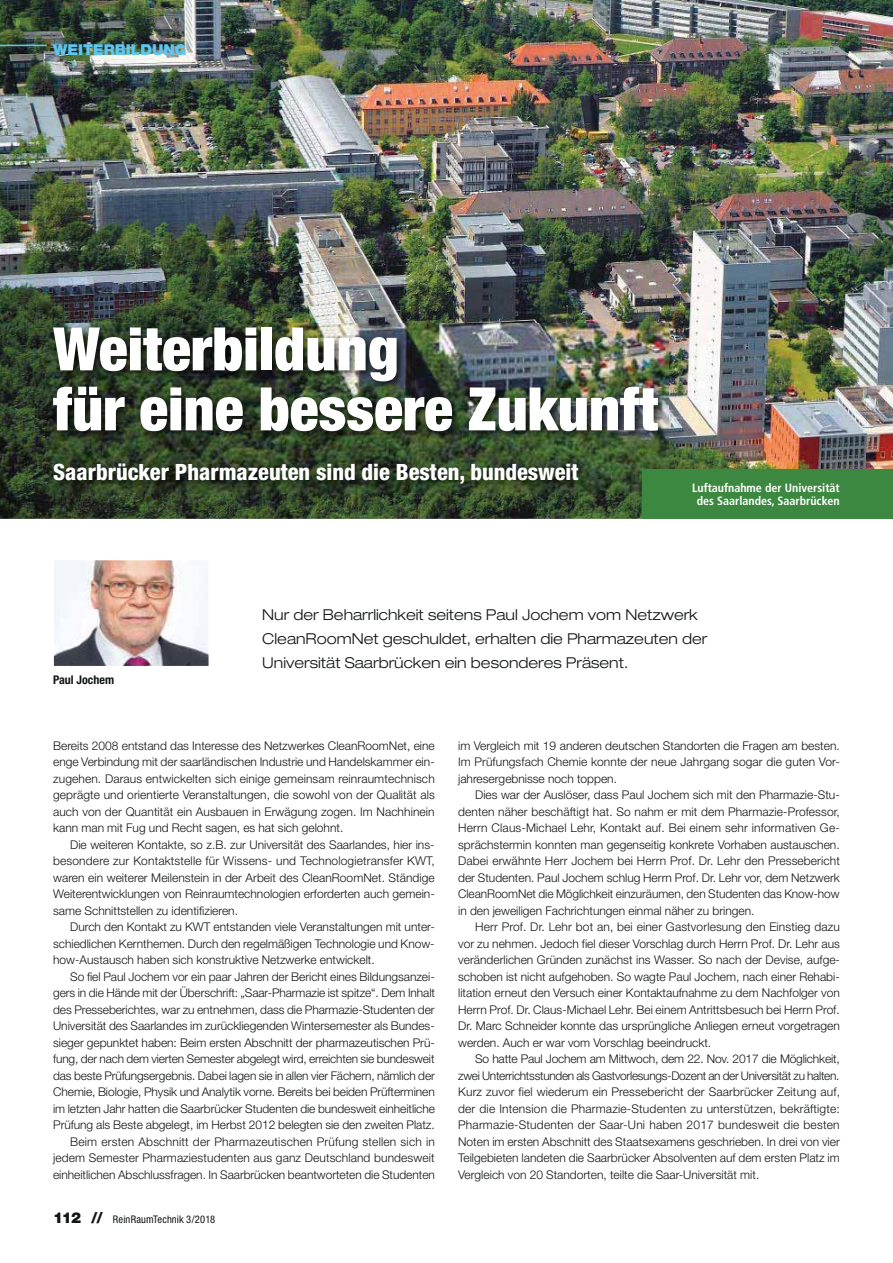
<style>
.page{position:relative;width:893px;height:1263px;background:#fff}
.page>*{position:absolute;margin:0;border:0;box-sizing:border-box;transform-origin:0 0}
.t1{font:900 condensed 60px/60px "Helvetica Neue LT Std";color:#fff}
.t2{font:800 condensed 22.5px "Helvetica Neue LT Std";color:#fff}
.t3{font:300 expanded 15px/24px "Helvetica Neue LT Std";color:#121515}
.t4{font:900 15px "Helvetica Neue LT Std";color:#5dc6f1}
.t5{font:300 12px/16.5px "Helvetica Neue LT Std";letter-spacing:-.005em;color:#121515;text-align:justify}
.t6{font:700 condensed 12px/13.5px "Frutiger LT Std";color:#fff;text-align:center}
.t7{font:700 condensed 12px "Helvetica Neue LT Std";color:#121515}
.t8{font:condensed 10.5px "Helvetica Neue LT Std";letter-spacing:.01em;color:#121515}
.s1{font-weight:900;font-stretch:normal;font-size:15px}
</style>
<div class="page">
<img style="left:0;top:0;width:893px;height:519px">
<img style="left:49px;top:324px;width:619px;height:169px">
<img style="left:55px;top:562px;width:152px;height:102px">
<div style="left:52px;top:559px;width:158px;height:108px;border:2px solid #fff"></div>
<div style="left:643px;top:469px;width:250px;height:50px;background:#3c8840"></div>
<hr style="left:0;top:45px;width:47px;height:1px;background:#5dc6f1">
<p class="t4" style="left:53px;top:45px;width:135px">WEITERBILDUNG</p>
<h1 class="t1" style="left:53px;top:326px;width:606px">Weiterbildung<br>für eine bessere Zukunft</h1>
<h2 class="t2" style="left:53px;top:464px;width:527px">Saarbrücker Pharmazeuten sind die Besten, bundesweit</h2>
<p class="t6" style="left:692px;top:482px;width:149px">Luftaufnahme der Universität des Saarlandes, Saarbrücken</p>
<p class="t7" style="left:53px;top:675px;width:62px">Paul Jochem</p>
<p class="t3" style="left:262px;top:604px;width:447px">Nur der Beharrlichkeit seitens Paul Jochem vom Netzwerk<br>CleanRoomNet geschuldet, erhalten die Pharmazeuten der<br>Universität Saarbrücken ein besonderes Präsent.</p>
<p class="t5" style="left:53px;top:739px;width:383px">Bereits 2008 entstand das Interesse des Netzwerkes CleanRoomNet, eine enge Verbindung mit der saarländischen Industrie und Handelskammer ein&shy;zugehen. Daraus entwickelten sich einige gemeinsam reinraumtechnisch geprägte und orientierte Veranstaltungen, die sowohl von der Qualität als auch von der Quantität ein Ausbauen in Erwägung zogen. Im Nachhinein kann man mit Fug und Recht sagen, es hat sich gelohnt.</p>
<p class="t5" style="left:53px;top:838px;width:383px;text-indent:17px">Die weiteren Kontakte, so z.B. zur Universität des Saarlandes, hier ins&shy;besondere zur Kontaktstelle für Wissens- und Technologietransfer KWT, waren ein weiterer Meilenstein in der Arbeit des CleanRoomNet. Ständige Weiterentwicklungen von Reinraumtechnologien erforderten auch gemein&shy;same Schnittstellen zu identifizieren.</p>
<p class="t5" style="left:53px;top:920px;width:383px;text-indent:17px">Durch den Kontakt zu KWT entstanden viele Veranstaltungen mit unter&shy;schiedlichen Kernthemen. Durch den regelmäßigen Technologie und Know&shy;how-Austausch haben sich konstruktive Netzwerke entwickelt.</p>
<p class="t5" style="left:53px;top:970px;width:383px;text-align:right">So fiel Paul Jochem vor ein paar Jahren der Bericht eines Bildungsanzei&shy;gers in die Hände mit der Überschrift: „Saar-Pharmazie ist spitze“. Dem Inhalt des Presseberichtes, war zu entnehmen, dass die Pharmazie-Studenten der Universität des Saarlandes im zurückliegenden Wintersemester als Bundes&shy;sieger gepunktet haben: Beim ersten Abschnitt der pharmazeutischen Prü&shy;fung, der nach dem vierten Semester abgelegt wird, erreichten sie bundesweit das beste Prüfungsergebnis. Dabei lagen sie in allen vier Fächern, nämlich der Chemie, Biologie, Physik und Analytik vorne. Bereits bei beiden Prüfterminen im letzten Jahr hatten die Saarbrücker Studenten die bundesweit einheitliche Prüfung als Beste abgelegt, im Herbst 2012 belegten sie den zweiten Platz.<br>Beim ersten Abschnitt der Pharmazeutischen Prüfung stellen sich in jedem Semester Pharmaziestudenten aus ganz Deutschland bundesweit einheitlichen Abschlussfragen. In Saarbrücken beantworteten die Studenten</p>
<p class="t8" style="left:53px;top:1215px;width:164px"><span class="s1">112 //</span> ReinRaumTechnik 3/2018</p>
<p class="t5" style="left:458px;top:739px;width:383px">im Vergleich mit 19 anderen deutschen Standorten die Fragen am besten.<br>Im Prüfungsfach Chemie konnte der neue Jahrgang sogar die guten Vor&shy;jahresergebnisse noch toppen.</p>
<p class="t5" style="left:458px;top:788px;width:383px;text-indent:17px">Dies war der Auslöser, dass Paul Jochem sich mit den Pharmazie-Stu&shy;denten näher beschäftigt hat. So nahm er mit dem Pharmazie-Professor, Herrn Claus-Michael Lehr, Kontakt auf. Bei einem sehr informativen Ge&shy;sprächstermin konnten man gegenseitig konkrete Vorhaben austauschen.<br>Dabei erwähnte Herr Jochem bei Herrn Prof. Dr. Lehr den Pressebericht der Studenten. Paul Jochem schlug Herrn Prof. Dr. Lehr vor, dem Netzwerk CleanRoomNet die Möglichkeit einzuräumen, den Studenten das Know-how in den jeweiligen Fachrichtungen einmal näher zu bringen.</p>
<p class="t5" style="left:458px;top:920px;width:383px;text-indent:17px">Herr Prof. Dr. Lehr bot an, bei einer Gastvorlesung den Einstieg dazu vor zu nehmen. Jedoch fiel dieser Vorschlag durch Herrn Prof. Dr. Lehr aus veränderlichen Gründen zunächst ins Wasser. So nach der Devise, aufge&shy;schoben ist nicht aufgehoben. So wagte Paul Jochem, nach einer Rehabi&shy;litation erneut den Versuch einer Kontaktaufnahme zu dem Nachfolger von Herrn Prof. Dr. Claus-Michael Lehr. Bei einem Antrittsbesuch bei Herrn Prof.<br>Dr. Marc Schneider konnte das ursprüngliche Anliegen erneut vorgetragen werden. Auch er war vom Vorschlag beeindruckt.</p>
<p class="t5" style="left:458px;top:1052px;width:383px;text-indent:17px">So hatte Paul Jochem am Mittwoch, dem 22. Nov. 2017 die Möglichkeit, zwei Unterrichtsstunden als Gastvorlesungs-Dozent an der Universität zu halten.<br>Kurz zuvor fiel wiederum ein Pressebericht der Saarbrücker Zeitung auf, der die Intension die Pharmazie-Studenten zu unterstützen, bekräftigte:<br>Pharmazie-Studenten der Saar-Uni haben 2017 bundesweit die besten Noten im ersten Abschnitt des Staatsexamens geschrieben. In drei von vier Teilgebieten landeten die Saarbrücker Absolventen auf dem ersten Platz im Vergleich von 20 Standorten, teilte die Saar-Universität mit.</p>
</div>
